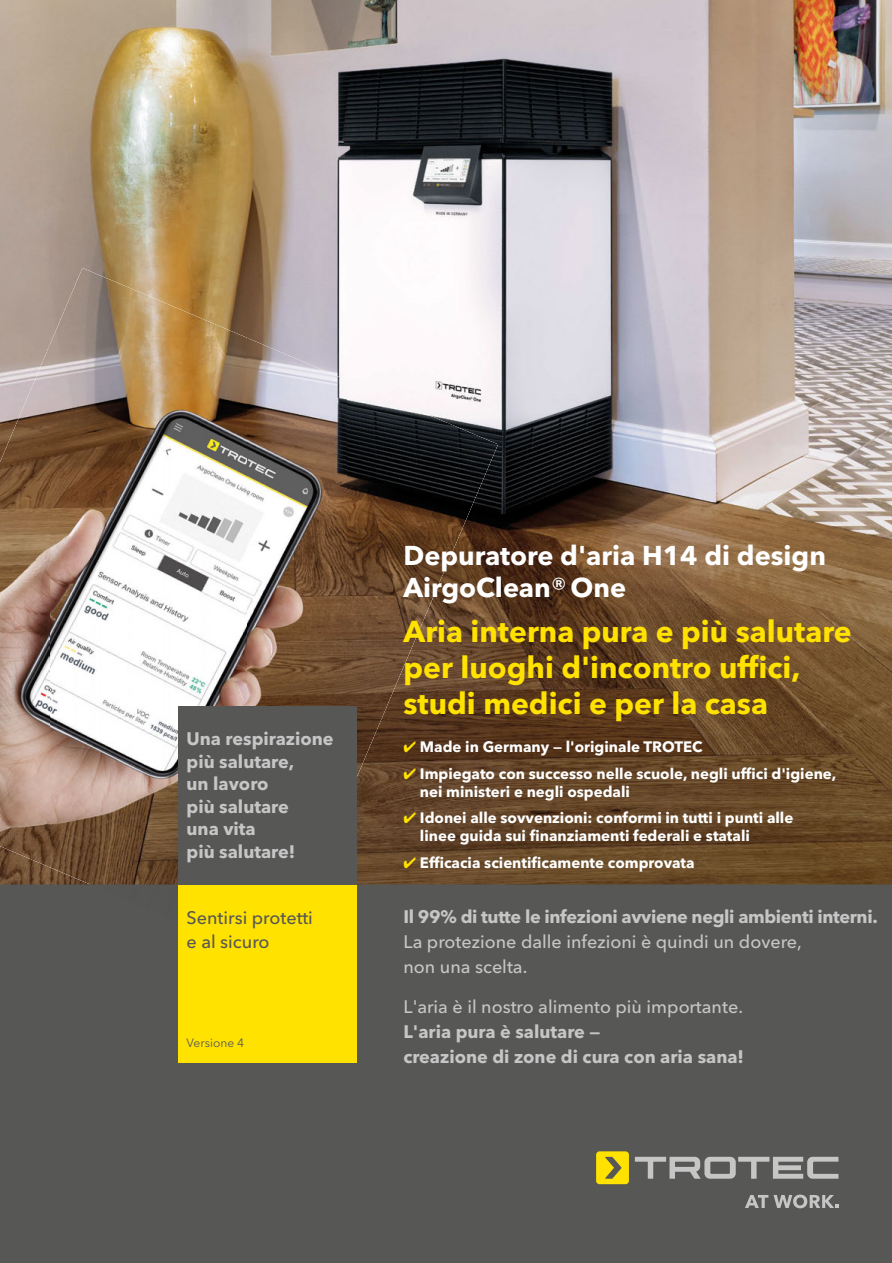
<style>
.page{position:relative;width:892px;height:1263px;background:#fff}
.page>*{position:absolute;margin:0;border:0;box-sizing:border-box;transform-origin:0 0}
.t1{font:700 30px/36px "Avenir Next W1 G";color:#ffe200}
.t2{font:700 27px/32.4px "Avenir Next W1 G";color:#fff}
.t3{font:700 18px/22.5px "Avenir Next W1 G";color:#c6c6c6}
.t4{font:500 18px/25.2px "Avenir Next W1 G";color:#c6c6c6}
.t5{font:700 18px "Avenir Next W1 G";letter-spacing:-.02em;color:#c6c6c6}
.t6{font:500 18px/24px "Avenir Next W1 G";color:#575756}
.t7{font:700 15px/18px "Avenir Next W1 G";color:#fff}
.t8{font:12px "Avenir Next W1 G";color:#575756}
.s1{font-weight:500}
.s2{color:#ffe200}
</style>
<div class="page">
<div style="left:0;top:884px;width:892px;height:379px;background:#575756"></div>
<img style="left:0;top:0;width:892px;height:884px">
<svg style="left:596px;top:1151px;width:33px;height:33px"></svg>
<svg style="left:635px;top:1157px;width:203px;height:21px"></svg>
<svg style="left:745px;top:1194px;width:93px;height:14px"></svg>
<img style="left:90px;top:884px;width:88px;height:1px">
<img style="left:48px;top:268px;width:201px;height:616px">
<img style="left:0;top:345px;width:49px;height:523px">
<img style="left:248px;top:319px;width:101px;height:387px">
<img style="left:348px;top:370px;width:101px;height:361px">
<img style="left:447px;top:422px;width:51px;height:155px">
<img style="left:357px;top:730px;width:21px;height:69px">
<div style="left:178px;top:884px;width:179px;height:179px;background:#ffe200"></div>
<div style="left:178px;top:706px;width:179px;height:178px;background:#575756"></div>
<p class="t3" style="left:187px;top:729px;width:149px">Una respirazione più salutare,<br>un lavoro<br>più salutare<br>una vita<br>più salutare!</p>
<p class="t6" style="left:187px;top:905px;width:128px">Sentirsi protetti e al sicuro</p>
<p class="t8" style="left:187px;top:1035px;width:59px">Versione 4</p>
<h2 class="t2" style="left:403px;top:541px;width:424px">Depuratore d'aria H14 di design<br>AirgoClean<span class="s1">®</span>One</h2>
<h1 class="t1" style="left:403px;top:616px;width:450px">Aria interna pura e più salutare per luoghi d'incontro uffici, studi medici e per la casa</h1>
<p class="t7" style="left:403px;top:739px;width:301px"><span class="s2">✔</span> Made in Germany — l'originale TROTEC</p>
<p class="t7" style="left:420px;top:765px;width:418px;text-indent:-16px"><span class="s2">✔</span> Impiegato con successo nelle scuole, negli uffici d'igiene, nei ministeri e negli ospedali</p>
<p class="t7" style="left:420px;top:810px;width:375px;text-indent:-16px"><span class="s2">✔</span> Idonei alle sovvenzioni: conformi in tutti i punti alle linee guida sui finanziamenti federali e statali</p>
<p class="t7" style="left:403px;top:854px;width:293px"><span class="s2">✔</span> Efficacia scientificamente comprovata</p>
<p class="t5" style="left:403px;top:909px;width:476px">Il 99% di tutte le infezioni avviene negli ambienti interni.</p>
<p class="t4" style="left:403px;top:929px;width:400px">La protezione dalle infezioni è quindi un dovere, non una scelta.</p>
<p class="t4" style="left:403px;top:994px;width:341px">L'aria è il nostro alimento più importante.</p>
<p class="t3" style="left:403px;top:1021px;width:342px;line-height:25.2px">L'aria pura è salutare —<br>creazione di zone di cura con aria sana!</p>
</div>
